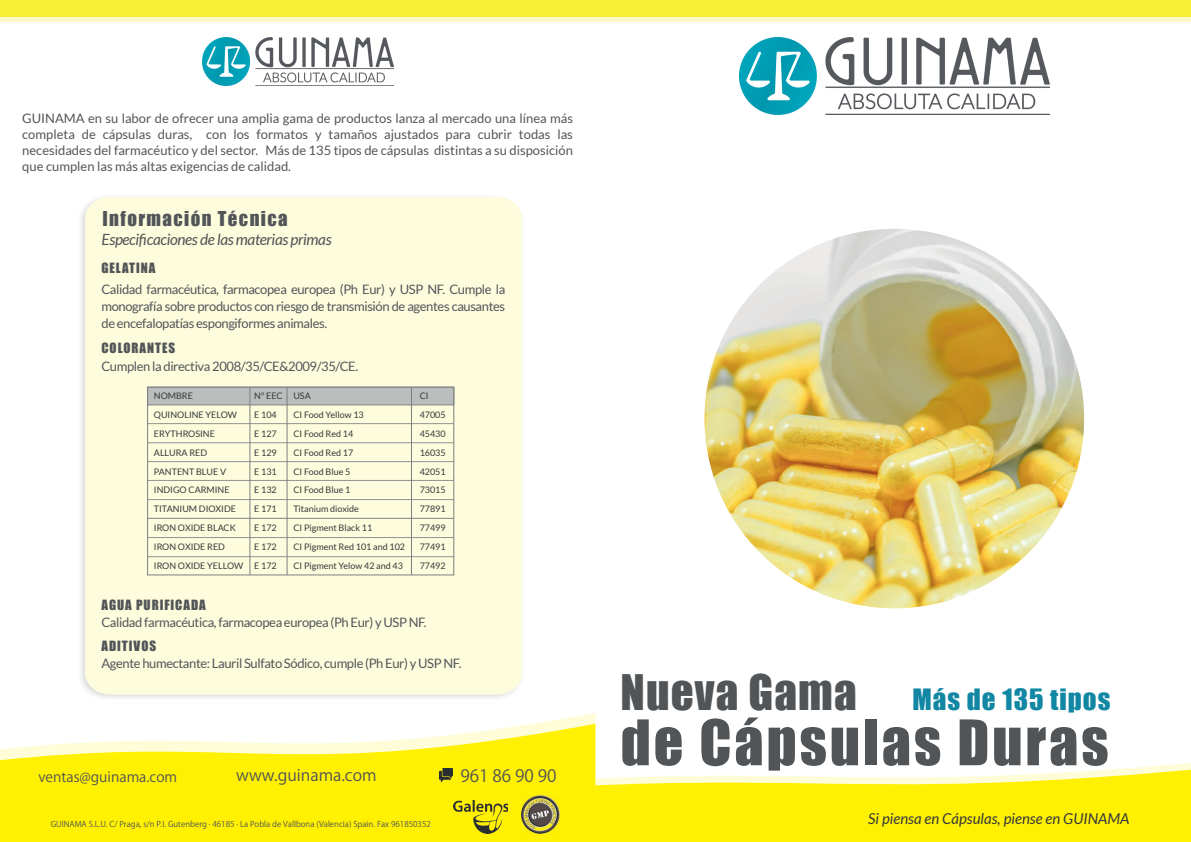
<style>
.page{position:relative;width:1191px;height:842px;background:#fff}
.page>*{position:absolute;margin:0;border:0;box-sizing:border-box;transform-origin:0 0}
.t1{font:58px "Impact";letter-spacing:.05em;color:#525558}
.t2{font:45px "Impact";letter-spacing:.025em;color:#525558}
.t3{font:27px "Impact";letter-spacing:.035em;color:#1187a3}
.t4{font:18.8px "Impact";letter-spacing:.075em;color:#525558}
.t5{font:17px "Koz Go Pr 6 N";color:#505356}
.t6{font:16px "Koz Go Pr 6 N";color:#505356}
.t7{font:italic 15.4px "Lato";letter-spacing:-.025em;color:#505253}
.t8{font:italic 15px "Lato";color:#34383a}
.t9{font:14px "Koz Go Pr 6 N";color:#505356}
.t10{font:13px/16px "Lato";letter-spacing:-.03em;color:#525558;text-align:justify}
.t11{font:13px "Impact";letter-spacing:.075em;color:#525558}
.t12{font:9px/18.9px "Lato";color:#34383a}
.t13{font:8px "Koz Go Pr 6 N";color:#505356}
</style>
<div class="page">
<div style="left:595px;top:785px;width:596px;height:57px;background:#fff101"></div>
<div style="left:0;top:0;width:1191px;height:17px;background:#f6ee37"></div>
<hr style="left:0;top:17px;width:1191px;height:4px;background:#fbf9ca">
<hr style="left:148px;top:405px;width:306px;height:1px;background:#919394">
<hr style="left:147px;top:423px;width:307px;height:1px;background:#919394">
<hr style="left:147px;top:443px;width:307px;height:1px;background:#919394">
<hr style="left:148px;top:461px;width:306px;height:1px;background:#919394">
<hr style="left:147px;top:480px;width:307px;height:1px;background:#919394">
<hr style="left:147px;top:499px;width:307px;height:1px;background:#919394">
<hr style="left:147px;top:518px;width:307px;height:1px;background:#919394">
<hr style="left:147px;top:537px;width:307px;height:1px;background:#919394">
<hr style="left:148px;top:556px;width:306px;height:1px;background:#919394">
<div style="left:147px;top:387px;width:307px;height:18px;background:#bcbdbd;border:1px solid #919394"></div>
<div style="left:147px;top:387px;width:307px;height:188px;border:1px solid #7d7f80"></div>
<hr style="left:250px;top:387px;width:1px;height:188px;background:#7d7f80">
<hr style="left:411px;top:387px;width:1px;height:188px;background:#7d7f80">
<hr style="left:287px;top:387px;width:1px;height:188px;background:#7d7f80">
<img style="left:202px;top:37px;width:191px;height:48px">
<img style="left:739px;top:37px;width:310px;height:78px">
<img style="left:704px;top:229px;width:380px;height:379px;border-radius:190px">
<div style="left:0;top:785px;width:595px;height:57px;background:#fff101"></div>
<img style="left:521px;top:796px;width:38px;height:37px">
<img style="left:453px;top:801px;width:55px;height:32px">
<svg style="left:0;top:713px;width:1191px;height:72px"></svg>
<p class="t10" style="left:22px;top:110px;width:552px">GUINAMA en su labor de ofrecer una amplia gama de productos lanza al mercado una línea más completa de cápsulas duras, con los formatos y tamaños ajustados para cubrir todas las necesidades del farmacéutico y del sector. Más de 135 tipos de cápsulas distintas a su disposición que cumplen las más altas exigencias de calidad.</p>
<h3 class="t4" style="left:102px;top:204px;width:187px">Información Técnica</h3>
<p class="t7" style="left:102px;top:231px;width:232px">Especificaciones de las materias primas</p>
<p class="t11" style="left:101px;top:258px;width:55px">GELATINA</p>
<p class="t10" style="left:101px;top:280px;width:405px;line-height:17px">Calidad farmacéutica, farmacopea europea (Ph Eur) y USP NF. Cumple la monografía sobre productos con riesgo de transmisión de agentes causantes de encefalopatías espongiformes animales.</p>
<p class="t11" style="left:101px;top:338px;width:75px">COLORANTES</p>
<p class="t10" style="left:101px;top:358px;width:258px">Cumplen la directiva 2008/35/CE&amp;2009/35/CE.</p>
<p class="t12" style="left:154px;top:386px;width:91px">NOMBRE<br>QUINOLINE YELOW<br>ERYTHROSINE<br>ALLURA RED<br>PANTENT BLUE V<br>INDIGO CARMINE<br>TITANIUM DIOXIDE<br>IRON OXIDE BLACK<br>IRON OXIDE RED<br>IRON OXIDE YELLOW</p>
<p class="t12" style="left:254px;top:386px;width:30px">Nº EEC<br>E 104<br>E 127<br>E 129<br>E 131<br>E 132<br>E 171<br>E 172<br>E 172<br>E 172</p>
<p class="t12" style="left:293px;top:386px;width:113px">USA<br>CI Food Yellow 13<br>CI Food Red 14<br>CI Food Red 17<br>CI Food Blue 5<br>CI Food Blue 1<br>Titanium dioxide<br>CI Pigment Black 11<br>CI Pigment Red 101 and 102<br>CI Pigment Yelow 42 and 43</p>
<p class="t12" style="left:420px;top:386px;width:28px">CI<br>47005<br>45430<br>16035<br>42051<br>73015<br>77891<br>77499<br>77491<br>77492</p>
<p class="t11" style="left:101px;top:595px;width:106px">AGUA PURIFICADA</p>
<p class="t10" style="left:101px;top:615px;width:327px">Calidad farmacéutica, farmacopea europea (Ph Eur) y USP NF.</p>
<p class="t11" style="left:101px;top:636px;width:56px">ADITIVOS</p>
<p class="t10" style="left:101px;top:656px;width:361px">Agente humectante: Lauril Sulfato Sódico, cumple (Ph Eur) y USP NF.</p>
<p class="t9" style="left:38px;top:769px;width:140px">ventas@guinama.com</p>
<h3 class="t5" style="left:460px;top:766px;width:98px">961 86 90 90</h3>
<p class="t6" style="left:236px;top:766px;width:142px">www.guinama.com</p>
<p class="t13" style="left:51px;top:820px;width:382px">GUINAMA S.L.U. C/ Praga, s/n P.I. Gutenberg · 46185 · La Pobla de Vallbona (Valencia) Spain. Fax 961850352</p>
<h2 class="t2" style="left:620px;top:658px;width:238px">Nueva Gama</h2>
<h1 class="t1" style="left:620px;top:697px;width:489px">de Cápsulas Duras</h1>
<h3 class="t3" style="left:912px;top:679px;width:200px">Más de 135 tipos</h3>
<p class="t8" style="left:868px;top:810px;width:263px">Si piensa en Cápsulas, piense en GUINAMA</p>
</div>
